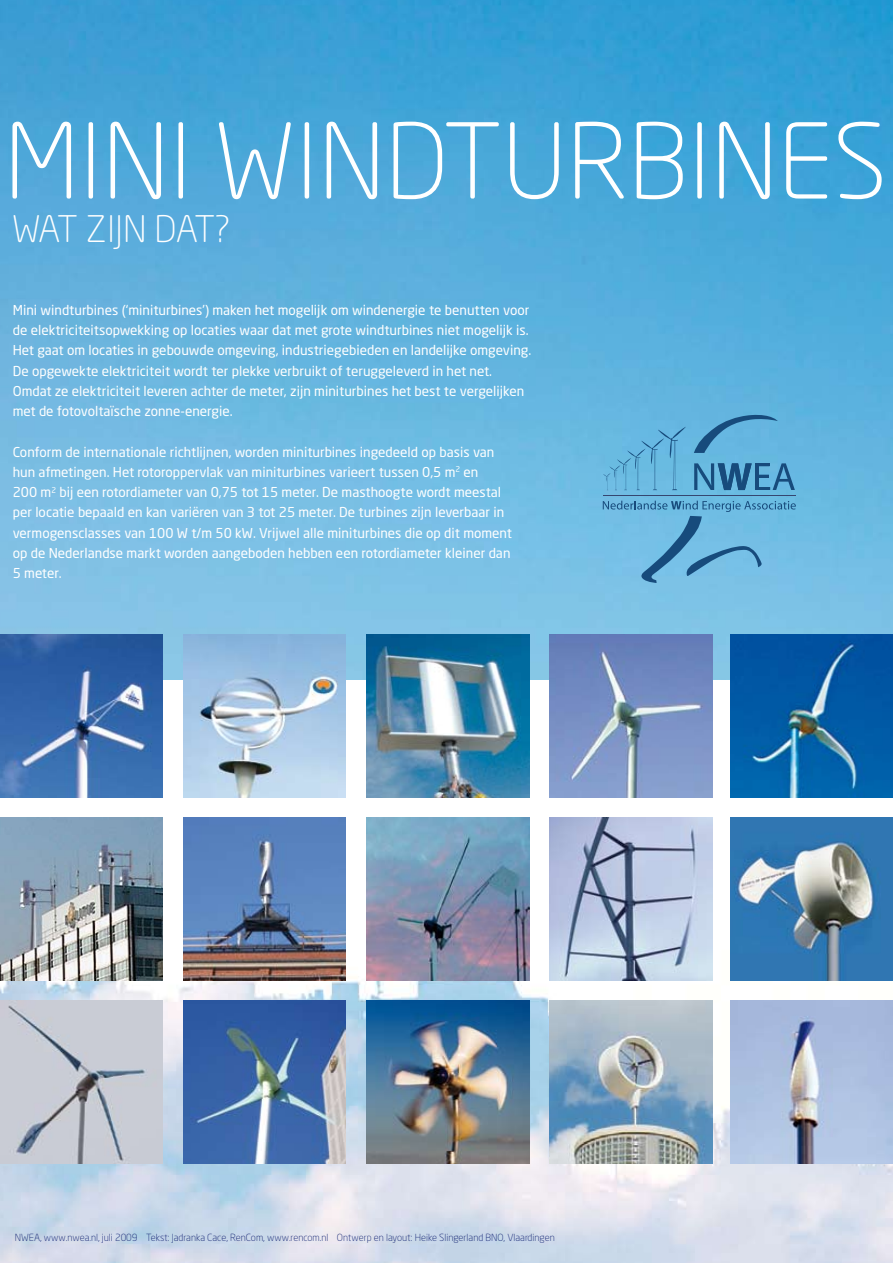
<style>
.page{position:relative;width:893px;height:1263px;background:#fff}
.page>*{position:absolute;margin:0;border:0;box-sizing:border-box;transform-origin:0 0}
.t1{font:300 102.75px "Neo Sans Std";color:#fff}
.t2{font:300 36.15px "Neo Sans Std";letter-spacing:-.03em;color:#fff}
.t3{font:13.5px/20.2px "Neo Sans Std";color:#fff}
.t4{font:300 9.75px "Neo Sans Std";color:#122372}
</style>
<div class="page">
<img style="left:0;top:0;width:893px;height:680px">
<img style="left:0;top:680px;width:893px;height:583px">
<img style="left:0;top:634px;width:163px;height:163px">
<img style="left:183px;top:634px;width:163px;height:163px">
<img style="left:549px;top:634px;width:163px;height:163px">
<img style="left:366px;top:634px;width:163px;height:163px">
<img style="left:0;top:817px;width:163px;height:163px">
<img style="left:183px;top:817px;width:163px;height:163px">
<img style="left:366px;top:817px;width:163px;height:163px">
<img style="left:366px;top:1001px;width:163px;height:162px">
<img style="left:1px;top:1001px;width:162px;height:162px">
<img style="left:183px;top:1001px;width:163px;height:162px">
<img style="left:549px;top:817px;width:163px;height:163px">
<img style="left:549px;top:1001px;width:163px;height:162px">
<img style="left:730px;top:634px;width:163px;height:163px">
<img style="left:730px;top:817px;width:163px;height:163px">
<img style="left:730px;top:1001px;width:163px;height:162px">
<hr style="left:603px;top:495px;width:193px;height:1px;background:#354670">
<svg style="left:694px;top:415px;width:84px;height:38px;background:#57a3cf"></svg>
<svg style="left:694px;top:463px;width:101px;height:27px;background:#4488b4"></svg>
<svg style="left:603px;top:501px;width:193px;height:82px;background:#69b2d9"></svg>
<svg style="left:603px;top:426px;width:84px;height:65px;background:#65b4dd"></svg>
<h1 class="t1" style="left:4px;top:100px;width:884px">Mini windturbines</h1>
<h2 class="t2" style="left:12px;top:207px;width:220px">wat zijn dat?</h2>
<p class="t3" style="left:13px;top:299px;width:520px">Mini windturbines (‘miniturbines’) maken het mogelijk om windenergie te benutten voor de elektriciteitsopwekking op locaties waar dat met grote windturbines niet moge-lijk is.<br>Het gaat om locaties in gebouwde omgeving, industrie-gebieden en landelijke omgeving.<br>De opgewekte elektriciteit wordt ter plekke verbruikt of teruggeleverd in het net.<br>Omdat ze elektriciteit leveren achter de meter, zijn miniturbines het best te vergelijken met de fotovoltaïsche zonne-energie.</p>
<p class="t3" style="left:13px;top:441px;width:501px">Conform de internationale richtlijnen, worden miniturbines ingedeeld op basis van hun afmetingen. Het rotoroppervlak van miniturbines varieert tussen 0,5 m<sup>2</sup> en<br>200 m<sup>2</sup> bij een rotordiameter van 0,75 tot 15 meter. De masthoogte wordt meestal per locatie bepaald en kan variëren van 3 tot 25 meter. De turbines zijn leverbaar in vermogensclasses van 100 W t/m 50 kW. Vrijwel alle miniturbines die op dit moment op de Nederlandse markt worden aangeboden hebben een rotordiameter kleiner dan 5 meter.</p>
<p class="t4" style="left:15px;top:1231px;width:8px">NWEA</p>
<p class="t4" style="left:40px;top:1231px;width:516px">, www.nwea.nl, juli 2009 Tekst: Jadranka Cace, RenCom, www.rencom.nl Ontwerp en layout: Heike Slingerland BNO, Vlaardingen</p>
</div>
